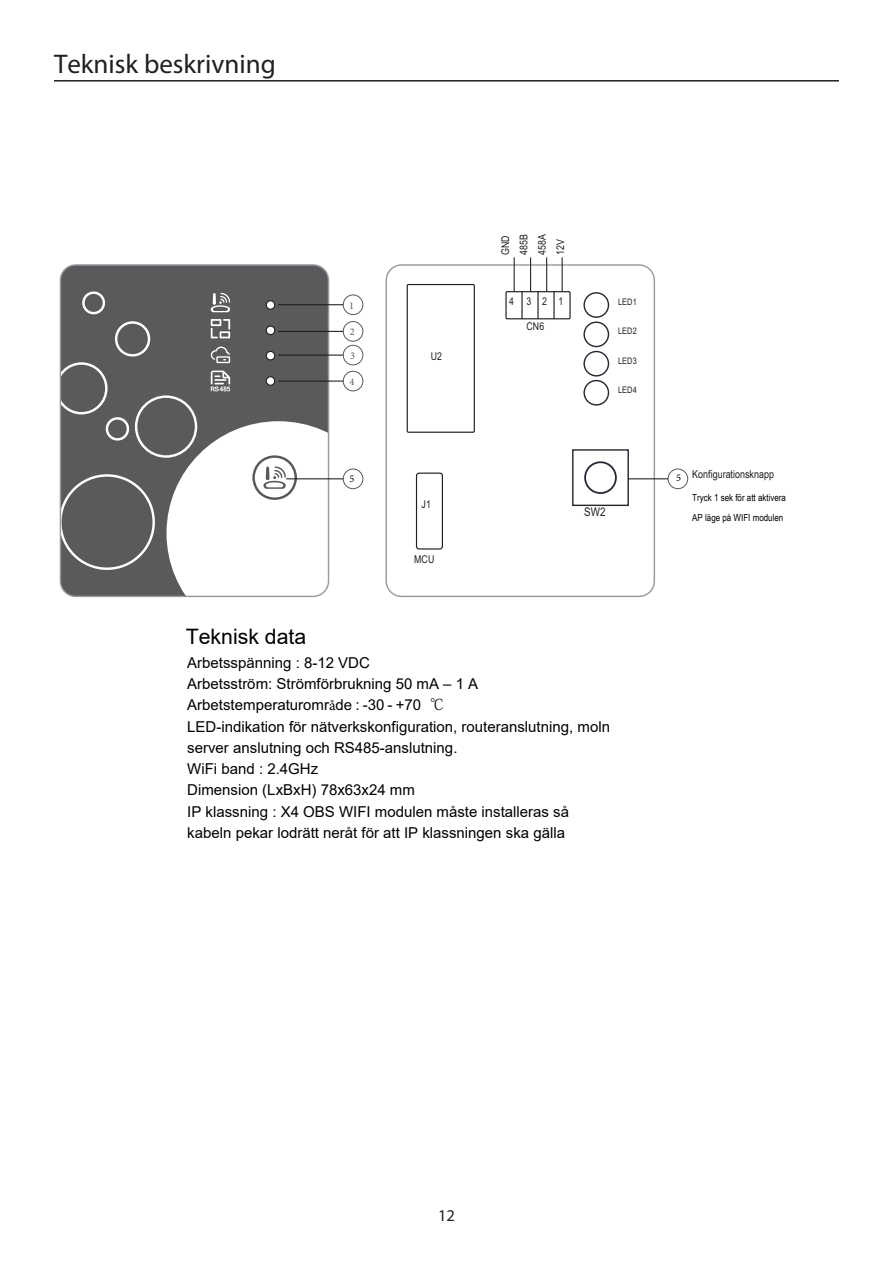
<style>
.page{position:relative;width:893px;height:1263px;background:#fff}
.page>*{position:absolute;margin:0;border:0;box-sizing:border-box;transform-origin:0 0}
.t1{font:27px "Myriad Pro";color:#231f20}
.t2{font:21.3px "Arial";color:#000}
.t3{font:16.5px "Myriad Pro";color:#231f20}
.t4{font:15px/21.3px "Arial";color:#000}
.t5{font:12px "Arial Narrow";color:#231f20}
.t6{font:10.95px "Arial Narrow";color:#231f20}
.t7{font:10.8px/18.3px "Arial Narrow";letter-spacing:.01em;color:#231f20;text-align:justify}
.t8{font:10.35px "Minion Pro";color:#58595b}
.t9{font:10.35px "Minion Pro";color:#000}
.t10{font:9.75px/19.5px "Arial Narrow";color:#000}
.t11{font:9px "Arial Narrow";letter-spacing:.01em;color:#231f20}
.s1{font-family:"Minion Pro"}
.s2{font-family:"Koz Min Pr 6 N"}
</style>
<div class="page">
<div style="left:60px;top:265px;width:268px;height:331px;background:#5a595b;border-radius:15px"></div>
<div style="left:115px;top:321px;width:35px;height:36px;border:2px solid #fff;border-radius:50%"></div>
<div style="left:135px;top:395px;width:62px;height:63px;border:2px solid #fff;border-radius:50%"></div>
<div style="left:106px;top:417px;width:23px;height:24px;border:2px solid #fff;border-radius:50%"></div>
<div style="left:82px;top:291px;width:23px;height:23px;border:2px solid #fff;border-radius:50%"></div>
<svg style="left:62px;top:474px;width:93px;height:96px"></svg>
<svg style="left:62px;top:362px;width:46px;height:52px"></svg>
<div style="left:266px;top:301px;width:9px;height:8px;background:#fff;border-radius:50%"></div>
<div style="left:266px;top:300px;width:9px;height:10px;border:1px solid #231a16;border-radius:50%"></div>
<div style="left:266px;top:326px;width:9px;height:9px;background:#fff;border-radius:50%"></div>
<div style="left:266px;top:326px;width:9px;height:9px;border:1px solid #231a16;border-radius:50%"></div>
<div style="left:266px;top:351px;width:9px;height:9px;background:#fff;border-radius:50%"></div>
<div style="left:266px;top:351px;width:9px;height:9px;border:1px solid #231a16;border-radius:50%"></div>
<div style="left:266px;top:377px;width:9px;height:8px;background:#fff;border-radius:50%"></div>
<div style="left:266px;top:376px;width:9px;height:10px;border:1px solid #231a16;border-radius:50%"></div>
<svg style="left:211px;top:293px;width:19px;height:19px"></svg>
<svg style="left:211px;top:319px;width:19px;height:19px"></svg>
<svg style="left:211px;top:347px;width:19px;height:16px"></svg>
<svg style="left:211px;top:371px;width:19px;height:20px"></svg>
<svg style="left:166px;top:421px;width:162px;height:175px;background:#e8e8e8"></svg>
<div style="left:60px;top:264px;width:269px;height:333px;border:1px solid #999a9e;border-radius:15px"></div>
<div style="left:343px;top:295px;width:20px;height:20px;border:1px solid #5a595b;border-radius:50%"></div>
<div style="left:343px;top:321px;width:20px;height:21px;border:1px solid #5a595b;border-radius:50%"></div>
<div style="left:343px;top:345px;width:20px;height:20px;border:1px solid #5a595b;border-radius:50%"></div>
<div style="left:343px;top:371px;width:20px;height:20px;border:1px solid #5a595b;border-radius:50%"></div>
<div style="left:343px;top:469px;width:20px;height:20px;border:1px solid #5a595b;border-radius:50%"></div>
<div style="left:668px;top:469px;width:20px;height:20px;border:1px solid #5a595b;border-radius:50%"></div>
<hr style="left:278px;top:304px;width:65px;height:1px;background:#221915">
<hr style="left:278px;top:331px;width:65px;height:1px;background:#221915">
<hr style="left:278px;top:355px;width:65px;height:1px;background:#221915">
<hr style="left:278px;top:381px;width:65px;height:1px;background:#221915">
<hr style="left:286px;top:478px;width:57px;height:1px;background:#221915">
<div style="left:416px;top:473px;width:27px;height:77px;border:1px solid #231f20;border-radius:3px"></div>
<div style="left:505px;top:291px;width:66px;height:28px;border:1px solid #231f20"></div>
<hr style="left:521px;top:292px;width:2px;height:27px;background:#231f20">
<hr style="left:537px;top:292px;width:2px;height:27px;background:#231f20">
<hr style="left:553px;top:292px;width:2px;height:27px;background:#231f20">
<div style="left:386px;top:264px;width:269px;height:333px;border:1px solid #999a9e;border-radius:15px"></div>
<div style="left:583px;top:292px;width:26px;height:26px;border:1px solid #252931;border-radius:50%"></div>
<div style="left:583px;top:321px;width:26px;height:26px;border:1px solid #252931;border-radius:50%"></div>
<div style="left:583px;top:351px;width:26px;height:26px;border:1px solid #252931;border-radius:50%"></div>
<div style="left:583px;top:380px;width:26px;height:26px;border:1px solid #252931;border-radius:50%"></div>
<div style="left:584px;top:461px;width:33px;height:33px;border:2px solid #252931;border-radius:50%"></div>
<div style="left:572px;top:449px;width:57px;height:57px;border:1px solid #252931"></div>
<div style="left:407px;top:284px;width:68px;height:149px;border:1px solid #231f20"></div>
<hr style="left:514px;top:257px;width:1px;height:35px;background:#231f20">
<hr style="left:530px;top:257px;width:1px;height:35px;background:#231f20">
<hr style="left:546px;top:257px;width:1px;height:35px;background:#231f20">
<hr style="left:562px;top:257px;width:1px;height:35px;background:#231f20">
<hr style="left:628px;top:478px;width:40px;height:1px;background:#221915">
<hr style="left:54px;top:80px;width:785px;height:2px;background:#231f20">
<h1 class="t1" style="left:54px;top:47px;width:223px">Teknisk beskrivning</h1>
<p class="t8" style="left:349px;top:298px;width:6px">1</p>
<p class="t8" style="left:350px;top:325px;width:6px">2</p>
<p class="t8" style="left:350px;top:348px;width:6px">3</p>
<p class="t8" style="left:349px;top:375px;width:6px">4</p>
<p class="t7" style="left:431px;top:348px;width:13px">U2</p>
<p class="t7" style="left:497px;top:255px;width:22px;rotate:-90deg">GND 485B 458A 12V</p>
<p class="t7" style="left:509px;top:293px;width:56px">4321</p>
<p class="t7" style="left:526px;top:319px;width:19px">CN6</p>
<p class="t11" style="left:618px;top:299px;width:20px">LED1</p>
<p class="t11" style="left:618px;top:328px;width:20px">LED2</p>
<p class="t11" style="left:618px;top:357px;width:20px">LED3</p>
<p class="t11" style="left:618px;top:386px;width:20px">LED4</p>
<p class="t9" style="left:350px;top:472px;width:6px">5</p>
<p class="t9" style="left:676px;top:471px;width:6px">5</p>
<p class="t7" style="left:422px;top:496px;width:11px">J1</p>
<p class="t5" style="left:584px;top:508px;width:23px">SW2</p>
<p class="t6" style="left:692px;top:466px;width:83px">Konfigurationsknapp</p>
<p class="t10" style="left:692px;top:488px;width:95px">Tryck 1 sek för att aktivera<br>AP läge på WIFI modulen</p>
<p class="t7" style="left:414px;top:551px;width:22px">MCU</p>
<h2 class="t2" style="left:186px;top:622px;width:122px">Teknisk data</h2>
<p class="t4" style="left:187px;top:652px;width:292px;line-height:20.9px">Arbetsspänning : 8-12 VDC<br>Arbetsström: Strömförbrukning 50 mA – 1 A<br>Arbetstemperaturomr<span class="s1">å</span>de : -30 - +70 <span class="s2">℃</span></p>
<p class="t4" style="left:187px;top:716px;width:424px">LED-indikation för nätverkskonfiguration, routeranslutning, moln server anslutning och RS485-anslutning.<br>WiFi band : 2.4GHz<br>Dimension (LxBxH) 78x63x24 mm<br>IP klassning : X4 OBS WIFI modulen måste installeras så kabeln pekar lodrätt neråt för att IP klassningen ska gälla</p>
<p class="t3" style="left:438px;top:1206px;width:18px">12</p>
</div>
